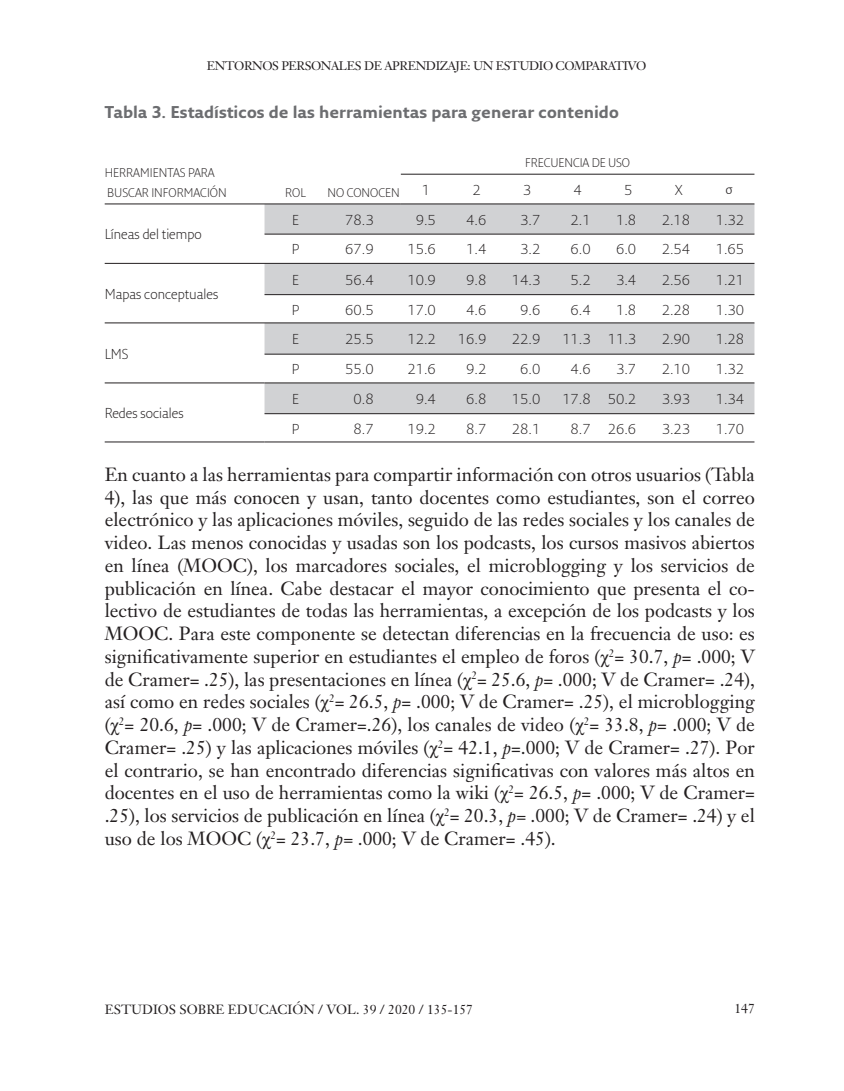
<style>
.page{position:relative;width:844px;height:1091px;background:#fff}
.page>*{position:absolute;margin:0;border:0;box-sizing:border-box;transform-origin:0 0}
.t1{font:18.9px/22.8px "Janson Text";color:#231f20;text-align:justify}
.t2{font:700 16.62px "Fresco Sans LF";color:#6c6d70}
.t3{font:300 14px "Fresco Sans LF";color:#231f20}
.t4{font:300 14px "Calibri";color:#231f20}
.t5{font:13.12px "Janson Text";color:#231f20}
.t6{font:300 12.25px/19.2px "Fresco Sans LF";color:#231f20}
.t7{font:12.25px "Janson Text";letter-spacing:-.035em;color:#231f20}
.s1{font-family:"Times New Roman"}
.s2{font-style:italic}
</style>
<div class="page">
<svg style="left:105px;top:262px;width:649px;height:180px"></svg>
<svg style="left:264px;top:205px;width:490px;height:208px;fill:#d1d2d4"></svg>
<hr style="left:105px;top:204px;width:296px;height:1px;background:#231f20">
<hr style="left:401px;top:174px;width:353px;height:1px;background:#231f20">
<hr style="left:401px;top:204px;width:353px;height:1px;background:#231f20">
<hr style="left:264px;top:234px;width:490px;height:1px;background:#231f20">
<hr style="left:105px;top:263px;width:649px;height:1px;background:#231f20">
<hr style="left:264px;top:294px;width:490px;height:1px;background:#231f20">
<hr style="left:105px;top:322px;width:649px;height:1px;background:#231f20">
<hr style="left:264px;top:354px;width:490px;height:1px;background:#231f20">
<hr style="left:105px;top:382px;width:159px;height:1px;background:#231f20">
<hr style="left:105px;top:442px;width:159px;height:1px;background:#231f20">
<hr style="left:264px;top:382px;width:490px;height:1px;background:#231f20">
<hr style="left:264px;top:413px;width:490px;height:1px;background:#231f20">
<hr style="left:264px;top:442px;width:490px;height:1px;background:#231f20">
<p class="t7" style="left:207px;top:61px;width:441px">ENTORNOS PERSONALES DE APRENDIZAJE: UN ESTUDIO COMPARATIVO</p>
<p class="t2" style="left:105px;top:106px;width:515px">Tabla 3. Estadísticos de las herramientas para generar contenido</p>
<p class="t6" style="left:105px;top:164px;width:123px">HERRAMIENTAS PARA<br>BUSCAR INFORMACIÓN</p>
<p class="t3" style="left:105px;top:229px;width:99px">Líneas del tiempo</p>
<p class="t3" style="left:105px;top:288px;width:115px">Mapas conceptuales</p>
<p class="t3" style="left:105px;top:348px;width:25px">LMS</p>
<p class="t6" style="left:285px;top:184px;width:22px">ROL</p>
<p class="t6" style="left:327px;top:184px;width:74px">NO CONOCEN</p>
<p class="t6" style="left:525px;top:154px;width:106px">FRECUENCIA DE USO</p>
<p class="t3" style="left:422px;top:184px;width:10px">1</p>
<p class="t3" style="left:472px;top:184px;width:10px">2</p>
<p class="t3" style="left:523px;top:184px;width:10px">3</p>
<p class="t3" style="left:573px;top:184px;width:10px">4</p>
<p class="t3" style="left:624px;top:184px;width:10px">5</p>
<p class="t3" style="left:675px;top:184px;width:9px">X</p>
<p class="t4" style="left:725px;top:184px;width:9px">σ</p>
<p class="t3" style="left:292px;top:214px;width:8px">E</p>
<p class="t3" style="left:345px;top:214px;width:30px">78.3</p>
<p class="t3" style="left:415px;top:214px;width:22px">9.5</p>
<p class="t3" style="left:466px;top:214px;width:22px">4.6</p>
<p class="t3" style="left:520px;top:214px;width:22px">3.7</p>
<p class="t3" style="left:570px;top:214px;width:22px">2.1</p>
<p class="t3" style="left:616px;top:214px;width:22px">1.8</p>
<p class="t3" style="left:661px;top:214px;width:30px">2.18</p>
<p class="t3" style="left:715px;top:214px;width:30px">1.32</p>
<p class="t3" style="left:292px;top:244px;width:9px">P</p>
<p class="t3" style="left:345px;top:244px;width:30px">67.9</p>
<p class="t3" style="left:407px;top:244px;width:30px">15.6</p>
<p class="t3" style="left:466px;top:244px;width:22px">1.4</p>
<p class="t3" style="left:520px;top:244px;width:22px">3.2</p>
<p class="t3" style="left:570px;top:244px;width:22px">6.0</p>
<p class="t3" style="left:616px;top:244px;width:22px">6.0</p>
<p class="t3" style="left:661px;top:244px;width:30px">2.54</p>
<p class="t3" style="left:715px;top:244px;width:30px">1.65</p>
<p class="t3" style="left:292px;top:274px;width:8px">E</p>
<p class="t3" style="left:345px;top:274px;width:30px">56.4</p>
<p class="t3" style="left:407px;top:274px;width:30px">10.9</p>
<p class="t3" style="left:466px;top:274px;width:22px">9.8</p>
<p class="t3" style="left:512px;top:274px;width:30px">14.3</p>
<p class="t3" style="left:570px;top:274px;width:22px">5.2</p>
<p class="t3" style="left:616px;top:274px;width:22px">3.4</p>
<p class="t3" style="left:661px;top:274px;width:30px">2.56</p>
<p class="t3" style="left:715px;top:274px;width:30px">1.21</p>
<p class="t3" style="left:292px;top:304px;width:9px">P</p>
<p class="t3" style="left:345px;top:304px;width:30px">60.5</p>
<p class="t3" style="left:407px;top:304px;width:30px">17.0</p>
<p class="t3" style="left:466px;top:304px;width:22px">4.6</p>
<p class="t3" style="left:520px;top:304px;width:22px">9.6</p>
<p class="t3" style="left:570px;top:304px;width:22px">6.4</p>
<p class="t3" style="left:616px;top:304px;width:22px">1.8</p>
<p class="t3" style="left:661px;top:304px;width:30px">2.28</p>
<p class="t3" style="left:715px;top:304px;width:30px">1.30</p>
<p class="t3" style="left:292px;top:334px;width:8px">E</p>
<p class="t3" style="left:345px;top:334px;width:30px">25.5</p>
<p class="t3" style="left:407px;top:334px;width:30px">12.2</p>
<p class="t3" style="left:458px;top:334px;width:30px">16.9</p>
<p class="t3" style="left:512px;top:334px;width:30px">22.9</p>
<p class="t3" style="left:562px;top:334px;width:75px">11.3 11.3</p>
<p class="t3" style="left:661px;top:334px;width:30px">2.90</p>
<p class="t3" style="left:715px;top:334px;width:30px">1.28</p>
<p class="t3" style="left:292px;top:364px;width:9px">P</p>
<p class="t3" style="left:345px;top:364px;width:30px">55.0</p>
<p class="t3" style="left:407px;top:364px;width:30px">21.6</p>
<p class="t3" style="left:466px;top:364px;width:22px">9.2</p>
<p class="t3" style="left:520px;top:364px;width:22px">6.0</p>
<p class="t3" style="left:570px;top:364px;width:22px">4.6</p>
<p class="t3" style="left:616px;top:364px;width:22px">3.7</p>
<p class="t3" style="left:661px;top:364px;width:30px">2.10</p>
<p class="t3" style="left:715px;top:364px;width:30px">1.32</p>
<p class="t3" style="left:292px;top:394px;width:8px">E</p>
<p class="t3" style="left:353px;top:394px;width:22px">0.8</p>
<p class="t3" style="left:415px;top:394px;width:22px">9.4</p>
<p class="t3" style="left:466px;top:394px;width:22px">6.8</p>
<p class="t3" style="left:512px;top:394px;width:30px">15.0</p>
<p class="t3" style="left:562px;top:394px;width:75px">17.8 50.2</p>
<p class="t3" style="left:661px;top:394px;width:30px">3.93</p>
<p class="t3" style="left:715px;top:394px;width:30px">1.34</p>
<p class="t3" style="left:292px;top:423px;width:9px">P</p>
<p class="t3" style="left:353px;top:423px;width:22px">8.7</p>
<p class="t3" style="left:407px;top:423px;width:30px">19.2</p>
<p class="t3" style="left:466px;top:423px;width:22px">8.7</p>
<p class="t3" style="left:512px;top:423px;width:30px">28.1</p>
<p class="t3" style="left:570px;top:423px;width:67px">8.7 26.6</p>
<p class="t3" style="left:661px;top:423px;width:30px">3.23</p>
<p class="t3" style="left:715px;top:423px;width:30px">1.70</p>
<p class="t1" style="left:105px;top:465px;width:651px">En cuanto a las herramientas para compartir información con otros usuarios (Tabla 4), las que más conocen y usan, tanto docentes como estudiantes, son el correo electrónico y las aplicaciones móviles, seguido de las redes sociales y los canales de video. Las menos conocidas y usadas son los podcasts, los cursos masivos abiertos en línea (MOOC), los marcadores sociales, el microblogging y los servicios de publicación en línea. Cabe destacar el mayor conocimiento que presenta el co&shy;lectivo de estudiantes de todas las herramientas, a excepción de los podcasts y los MOOC. Para este componente se detectan diferencias en la frecuencia de uso: es significativamente superior en estudiantes el empleo de foros (<span class="s1">χ</span><sup>2</sup>= 30.7, <span class="s2">p</span>= .000; V de Cramer= .25), las presentaciones en línea (<span class="s1">χ</span><sup>2</sup>= 25.6, <span class="s2">p</span>= .000; V de Cramer= .24), así como en redes sociales (<span class="s1">χ</span><sup>2</sup>= 26.5, <span class="s2">p</span>= .000; V de Cramer= .25), el microblogging (<span class="s1">χ</span><sup>2</sup>= 20.6, <span class="s2">p</span>= .000; V de Cramer=.26), los canales de video (<span class="s1">χ</span><sup>2</sup>= 33.8, <span class="s2">p</span>= .000; V de Cramer= .25) y las aplicaciones móviles (<span class="s1">χ</span><sup>2</sup>= 42.1, <span class="s2">p</span>=.000; V de Cramer= .27). Por el contrario, se han encontrado diferencias significativas con valores más altos en docentes en el uso de herramientas como la wiki (<span class="s1">χ</span><sup>2</sup>= 26.5, <span class="s2">p</span>= .000; V de Cramer= .25), los servicios de publicación en línea (<span class="s1">χ</span><sup>2</sup>= 20.3, <span class="s2">p=</span> .000; V de Cramer= .24) y el uso de los MOOC (<span class="s1">χ</span><sup>2</sup>= 23.7, <span class="s2">p=</span> .000; V de Cramer= .45).</p>
<p class="t3" style="left:105px;top:408px;width:80px">Redes sociales</p>
<p class="t5" style="left:105px;top:1004px;width:370px">ESTUDIOS SOBRE EDUCACIÓN / VOL. 39 / 2020 / 135-157</p>
<p class="t5" style="left:734px;top:1003px;width:22px">147</p>
</div>
